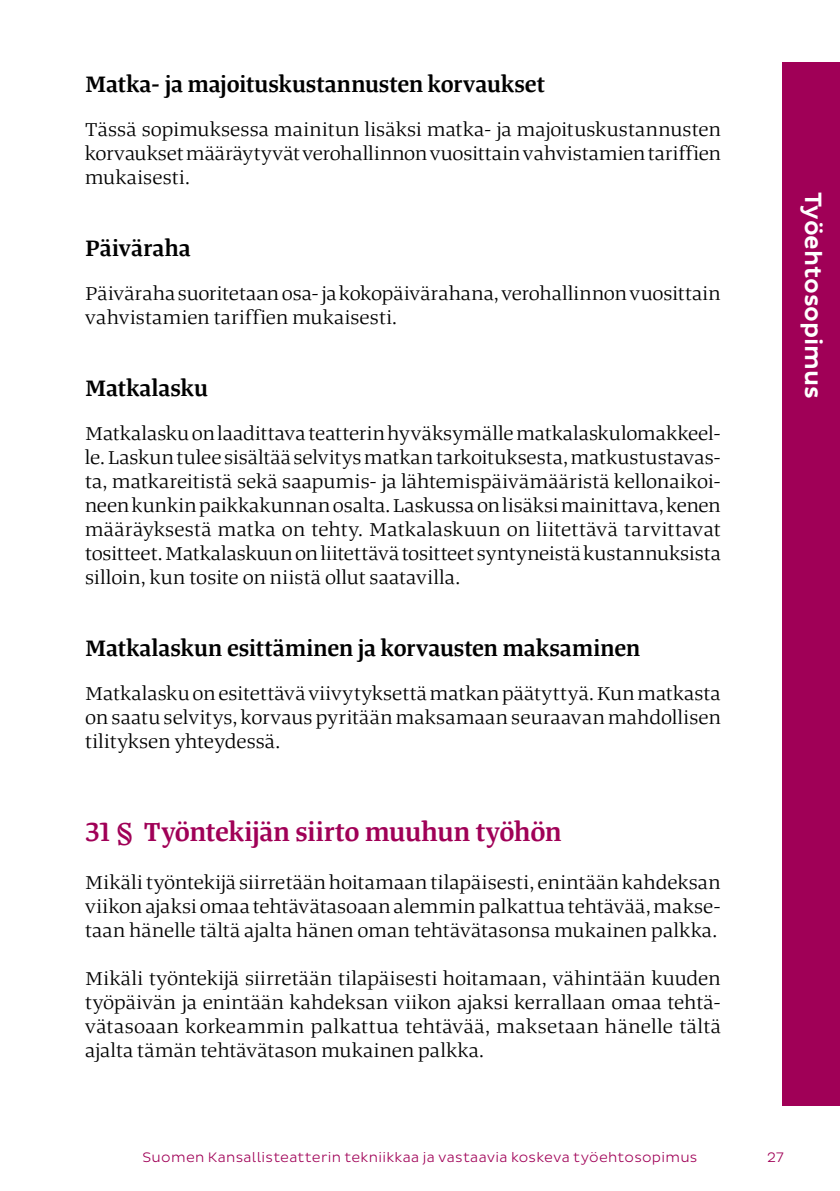
<style>
.page{position:relative;width:840px;height:1191px;background:#fff}
.page>*{position:absolute;margin:0;border:0;box-sizing:border-box;transform-origin:0 0}
.t1{font:500 28px "Tanger Serif";letter-spacing:-.01em;color:#a00057}
.t2{font:500 24px "Tanger Serif";color:#000}
.t3{font:500 24px "Pluto Sans";letter-spacing:-.005em;color:#fff}
.t4{font:20px/24px "Tanger Serif Wide";letter-spacing:.01em;color:#000;text-align:justify}
.t5{font:300 14px "Pluto Sans";letter-spacing:.02em;color:#a00057}
</style>
<div class="page">
<div style="left:782px;top:63px;width:57px;height:1042px;background:#a00057"></div>
<p class="t2" style="left:85px;top:66px;width:461px">Matka- ja majoituskustannusten korvaukset</p>
<p class="t4" style="left:85px;top:116px;width:637px">Tässä sopimuksessa mainitun lisäksi matka- ja majoituskustannusten korvaukset määräytyvät verohallinnon vuosittain vahvistamien tariffien mukaisesti.</p>
<p class="t2" style="left:85px;top:230px;width:107px">Päiväraha</p>
<p class="t4" style="left:85px;top:280px;width:636px">Päiväraha suoritetaan osa- ja kokopäivärahana, verohallinnon vuosittain vahvistamien tariffien mukaisesti.</p>
<p class="t2" style="left:85px;top:370px;width:124px">Matkalasku</p>
<p class="t4" style="left:85px;top:420px;width:637px">Matkalasku on laadittava teatterin hyväksymälle matkalaskulomakkeel&shy;le. Laskun tulee sisältää selvitys matkan tarkoituksesta, matkustustavas&shy;ta, matkareitistä sekä saapumis- ja lähtemispäivämääristä kellonaikoi&shy;neen kunkin paikkakunnan osalta. Laskussa on lisäksi mainittava, kenen määräyksestä matka on tehty. Matkalaskuun on liitettävä tarvittavat tositteet. Matkalaskuun on liitettävä tositteet syntyneistä kustannuksista silloin, kun tosite on niistä ollut saatavilla.</p>
<p class="t2" style="left:85px;top:630px;width:556px">Matkalaskun esittäminen ja korvausten maksaminen</p>
<p class="t4" style="left:85px;top:680px;width:637px">Matkalasku on esitettävä viivytyksettä matkan päätyttyä. Kun matkasta on saatu selvitys, korvaus pyritään maksamaan seuraavan mahdollisen tilityksen yhteydessä.</p>
<h1 class="t1" style="left:85px;top:810px;width:477px">31 § Työntekijän siirto muuhun työhön</h1>
<p class="t4" style="left:85px;top:869px;width:636px">Mikäli työntekijä siirretään hoitamaan tilapäisesti, enintään kahdeksan viikon ajaksi omaa tehtävätasoaan alemmin palkattua tehtävää, makse&shy;taan hänelle tältä ajalta hänen oman tehtävätasonsa mukainen palkka.</p>
<p class="t4" style="left:85px;top:965px;width:637px">Mikäli työntekijä siirretään tilapäisesti hoitamaan, vähintään kuuden työpäivän ja enintään kahdeksan viikon ajaksi kerrallaan omaa tehtä&shy;vätasoaan korkeammin palkattua tehtävää, maksetaan hänelle tältä ajalta tämän tehtävätason mukainen palkka.</p>
<p class="t3" style="left:826px;top:192px;width:208px;rotate:90deg">Työehtosopimus</p>
<p class="t5" style="left:142px;top:1149px;width:556px">Suomen Kansallisteatterin tekniikkaa ja vastaavia koskeva työehtosopimus</p>
<p class="t5" style="left:766px;top:1149px;width:18px">27</p>
</div>
